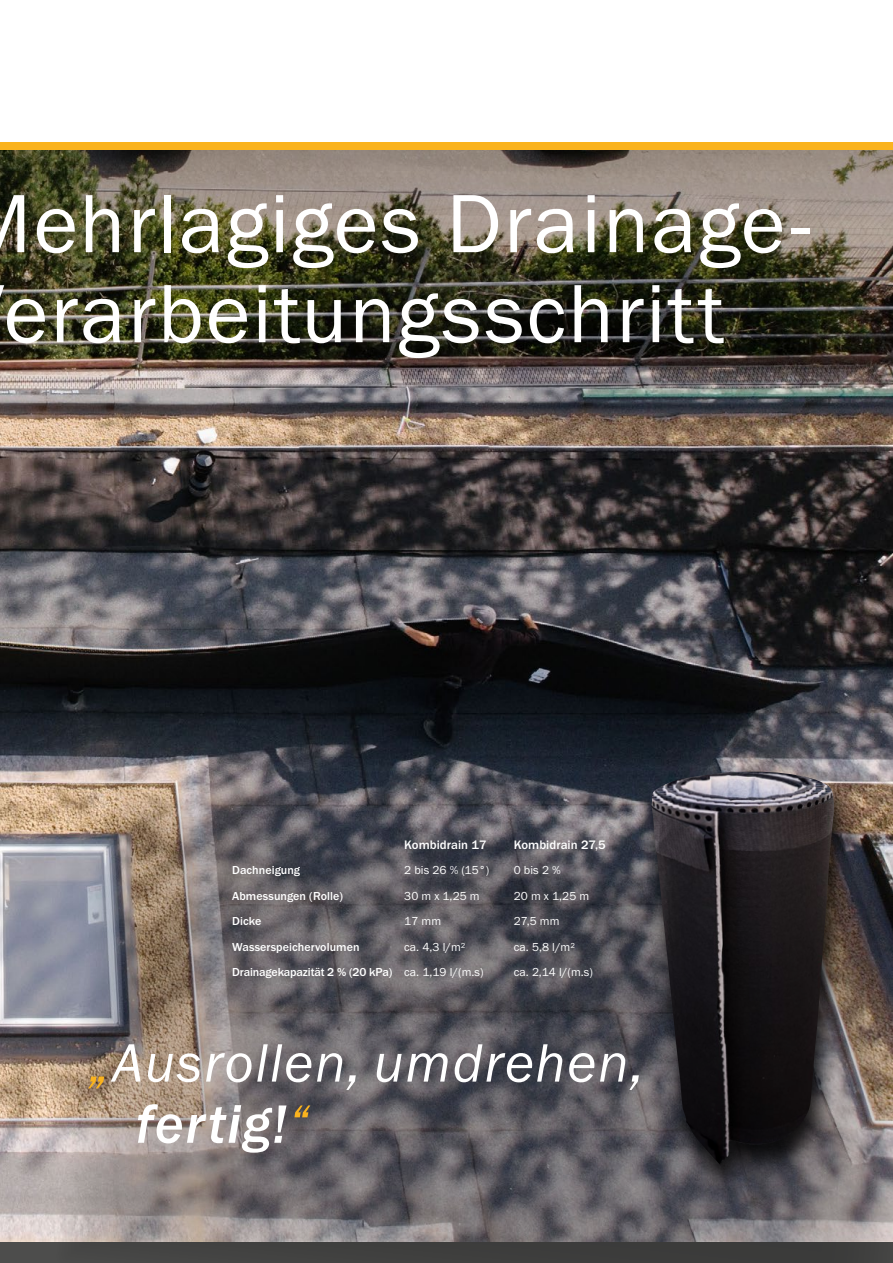
<style>
.page{position:relative;width:893px;height:1263px;background:#fff}
.page>*{position:absolute;margin:0;border:0;box-sizing:border-box;transform-origin:0 0}
.t1{font:85.5px/90px "Franklin Gothic URW Boo";letter-spacing:.025em;color:#fff}
.t2{font:55.95px "Franklin Gothic URW Boo Ita";letter-spacing:.03em;color:#fff}
.t3{font:55.95px "Franklin Gothic URW Med Ita";letter-spacing:.03em;color:#fff}
.t4{font:500 12.75px "Franklin Gothic URW";letter-spacing:.005em;color:#fff}
.t5{font:500 12px "Franklin Gothic URW";letter-spacing:.005em;color:#fff}
.t6{font:12px "Franklin Gothic URW Boo";letter-spacing:.005em;color:#fff}
.s1{font-family:"Franklin Gothic URW Boo";font-weight:400}
.s2{color:#fab31e}
.s3{font-family:"Franklin Gothic URW Boo Ita";color:#fab31e}
</style>
<div class="page">
<div style="left:0;top:142px;width:893px;height:8px;background:#fab31e"></div>
<div style="left:0;top:1242px;width:893px;height:21px;background:#4d4d4c"></div>
<img style="left:0;top:442px;width:893px;height:800px">
<svg style="left:55px;top:773px;width:838px;height:490px"></svg>
<svg style="left:0;top:747px;width:12px;height:495px"></svg>
<img style="left:0;top:150px;width:893px;height:292px">
<div style="left:637px;top:770px;width:220px;height:428px;background:#000;opacity:.85"></div>
<img style="left:651px;top:771px;width:184px;height:394px">
<h1 class="t1" style="left:4px;top:177px;width:809px;text-indent:30px">ehrlagiges Drainage&shy;erarbeitungsschritt</h1>
<p class="t4" style="left:404px;top:836px;width:84px">Kombidrain 17</p>
<p class="t4" style="left:514px;top:836px;width:93px">Kombidrain 27,5</p>
<p class="t5" style="left:232px;top:862px;width:70px">Dachneigung</p>
<p class="t6" style="left:404px;top:862px;width:86px">2 bis 26 % (15°)</p>
<p class="t6" style="left:514px;top:862px;width:48px">0 bis 2 %</p>
<p class="t5" style="left:232px;top:888px;width:112px">Abmessungen (Rolle)</p>
<p class="t6" style="left:404px;top:888px;width:77px">30 m x 1,25 m</p>
<p class="t6" style="left:514px;top:888px;width:77px">20 m x 1,25 m</p>
<p class="t5" style="left:232px;top:913px;width:31px">Dicke</p>
<p class="t6" style="left:404px;top:913px;width:38px">17 mm</p>
<p class="t6" style="left:514px;top:913px;width:47px">27,5 mm</p>
<p class="t5" style="left:232px;top:939px;width:129px">Wasserspeichervolumen</p>
<p class="t6" style="left:404px;top:939px;width:63px">ca. 4,3 l/m²</p>
<p class="t6" style="left:514px;top:939px;width:63px">ca. 5,8 l/m²</p>
<p class="t5" style="left:232px;top:965px;width:253px">Drainagekapazität 2 % (20 kPa) <span class="s1">ca. 1,19 l/(m.s)</span></p>
<p class="t6" style="left:514px;top:964px;width:81px">ca. 2,14 l/(m.s)</p>
<h2 class="t2" style="left:89px;top:1028px;width:557px"><span class="s2">„</span>Ausrollen, umdrehen,</h2>
<h2 class="t3" style="left:136px;top:1091px;width:175px">fertig!<span class="s3">“</span></h2>
</div>
